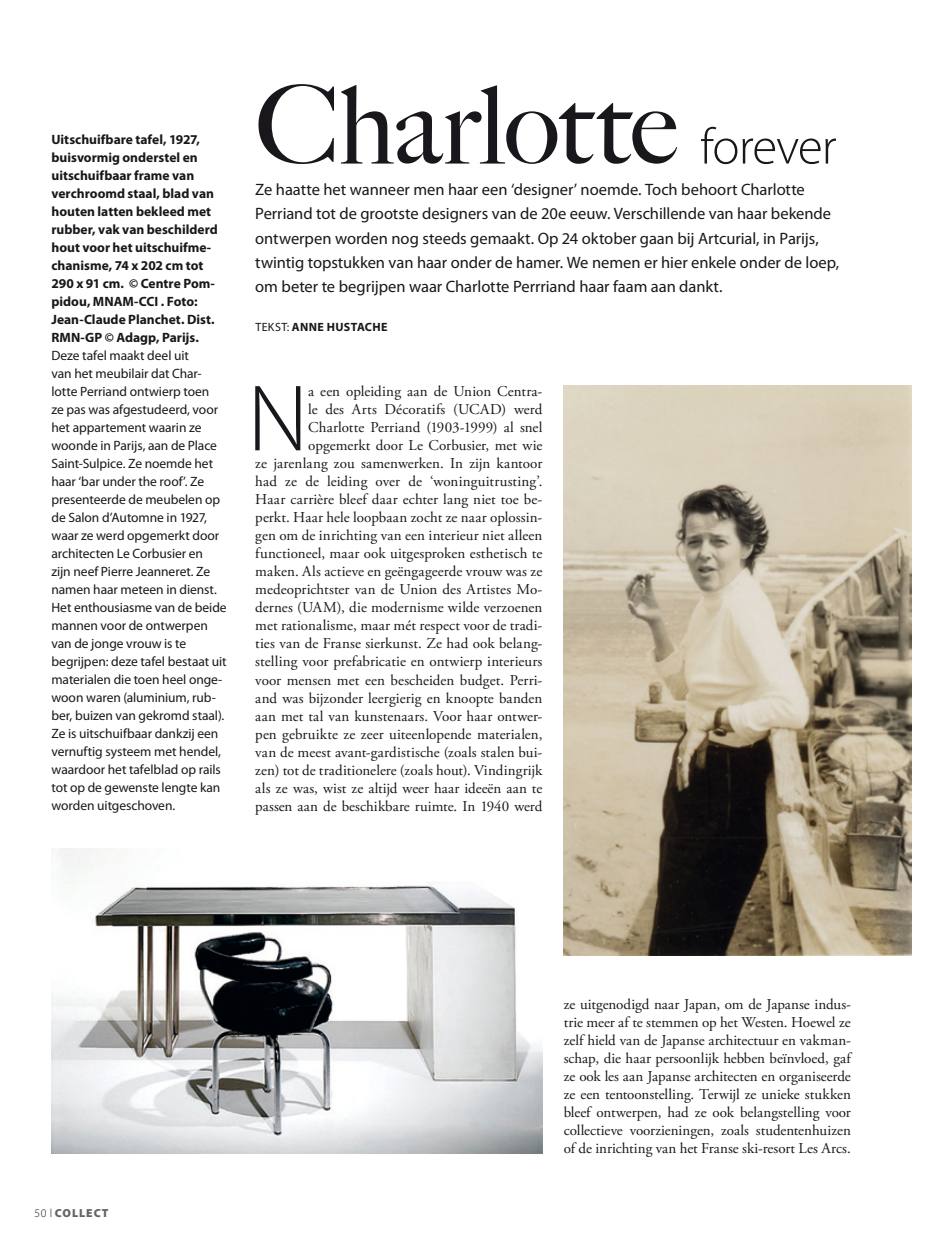
<style>
.page{position:relative;width:936px;height:1251px;background:#fff}
.page>*{position:absolute;margin:0;border:0;box-sizing:border-box;transform-origin:0 0}
.t1{font:500 108px "Big Caslon";letter-spacing:-.01em;color:#1a171c}
.t2{font:300 95.1px "Myriad Pro";color:#1a171c}
.t3{font:16.5px/24px "Myriad Pro";color:#1a171c}
.t4{font:15px/18px "Adobe Garamond Pro";letter-spacing:.005em;color:#1a171c;text-align:right}
.t5{font:13.5px/18px "Myriad Pro";letter-spacing:-.005em;color:#1a171c}
.t6{font:700 13.5px/18px "Myriad Pro";color:#1a171c}
.t7{font:700 12px "Myriad Pro";letter-spacing:.03em;color:#1a171c}
.t8{font:900 11.7px "Myriad Pro";letter-spacing:.08em;color:#646567}
.s1{font-family:"Myriad Pro";font-weight:300;font-size:51px}
.s2{font-weight:400}
.s3{font-weight:300;color:#1a171c}
</style>
<div class="page">
<img style="left:563px;top:385px;width:348px;height:570px">
<img style="left:51px;top:848px;width:491px;height:304px">
<p class="t6" style="left:51px;top:131px;width:168px">Uitschuifbare tafel, 1927, buisvormig onderstel en uitschuifbaar frame van verchroomd staal, blad van houten latten bekleed met rubber, vak van beschilderd hout voor het uitschuifme&shy;chanisme, 74 x 202 cm tot<br>290 x 91 cm. © Centre Pom&shy;pidou, MNAM-CCI . Foto:<br>Jean-Claude Planchet. Dist.<br>RMN-GP © Adagp, Parijs.</p>
<p class="t5" style="left:51px;top:347px;width:177px">Deze tafel maakt deel uit<br>van het meubilair dat Char&shy;lotte Perriand ontwierp toen<br>ze pas was afgestudeerd, voor het appartement waarin ze woonde in Parijs, aan de Place<br>Saint-Sulpice. Ze noemde het haar ‘bar under the roof’. Ze presenteerde de meubelen op de Salon d’Automne in 1927, waar ze werd opgemerkt door architecten Le Corbusier en<br>zijn neef Pierre Jeanneret. Ze namen haar meteen in dienst.<br>Het enthousiasme van de beide mannen voor de ontwerpen van de jonge vrouw is te begrijpen: deze tafel bestaat uit materialen die toen heel onge&shy;woon waren (aluminium, rub&shy;ber, buizen van gekromd staal).<br>Ze is uitschuifbaar dankzij een vernuftig systeem met hendel, waardoor het tafelblad op rails tot op de gewenste lengte kan worden uitgeschoven.</p>
<h1 class="t1" style="left:255px;top:63px;width:582px">Charlotte <span class="s1">forever</span></h1>
<p class="t3" style="left:255px;top:178px;width:585px">Ze haatte het wanneer men haar een ‘designer’ noemde. Toch behoort Charlotte Perriand tot de grootste designers van de 20e eeuw. Verschillende van haar bekende ontwerpen worden nog steeds gemaakt. Op 24 oktober gaan bij Artcurial, in Parijs, twintig topstukken van haar onder de hamer. We nemen er hier enkele onder de loep, om beter te begrijpen waar Charlotte Perrriand haar faam aan dankt.</p>
<p class="t7" style="left:255px;top:320px;width:134px"><span class="s2">tekst:</span> Anne Hustache</p>
<p class="t4" style="left:255px;top:383px;width:289px">a een opleiding aan de Union Centra-<br>le des Arts Décoratifs (UCAD) werd Charlotte Perriand (1903-1999) al snel opgemerkt door Le Corbusier, met wie<br>ze jarenlang zou samenwerken. In zijn kantoor had ze de leiding over de ‘woninguitrusting’.<br>Haar carrière bleef daar echter lang niet toe be&shy;perkt. Haar hele loopbaan zocht ze naar oplossin&shy;gen om de inrichting van een interieur niet alleen functioneel, maar ook uitgesproken esthetisch te maken. Als actieve en geëngageerde vrouw was ze medeoprichtster van de Union des Artistes Mo&shy;dernes (UAM), die modernisme wilde verzoenen met rationalisme, maar mét respect voor de tradi&shy;ties van de Franse sierkunst. Ze had ook belang&shy;stelling voor prefabricatie en ontwierp interieurs voor mensen met een bescheiden budget. Perri&shy;and was bijzonder leergierig en knoopte banden aan met tal van kunstenaars. Voor haar ontwer&shy;pen gebruikte ze zeer uiteenlopende materialen, van de meest avant-gardistische (zoals stalen bui&shy;zen) tot de traditionelere (zoals hout). Vindingrijk als ze was, wist ze altijd weer haar ideeën aan te passen aan de beschikbare ruimte. In 1940 werd</p>
<h2 class="t2" style="left:247px;top:366px;width:62px">N</h2>
<p class="t8" style="left:34px;top:1205px;width:75px"><span class="s3">50 l</span> COLLECT</p>
<p class="t4" style="left:563px;top:995px;width:289px;text-align:justify">ze uitgenodigd naar Japan, om de Japanse indus&shy;trie meer af te stemmen op het Westen. Hoewel ze zelf hield van de Japanse architectuur en vakman&shy;schap, die haar persoonlijk hebben beïnvloed, gaf ze ook les aan Japanse architecten en organiseerde ze een tentoonstelling. Terwijl ze unieke stukken bleef ontwerpen, had ze ook belangstelling voor collectieve voorzieningen, zoals studentenhuizen of de inrichting van het Franse ski-resort Les Arcs.</p>
</div>
